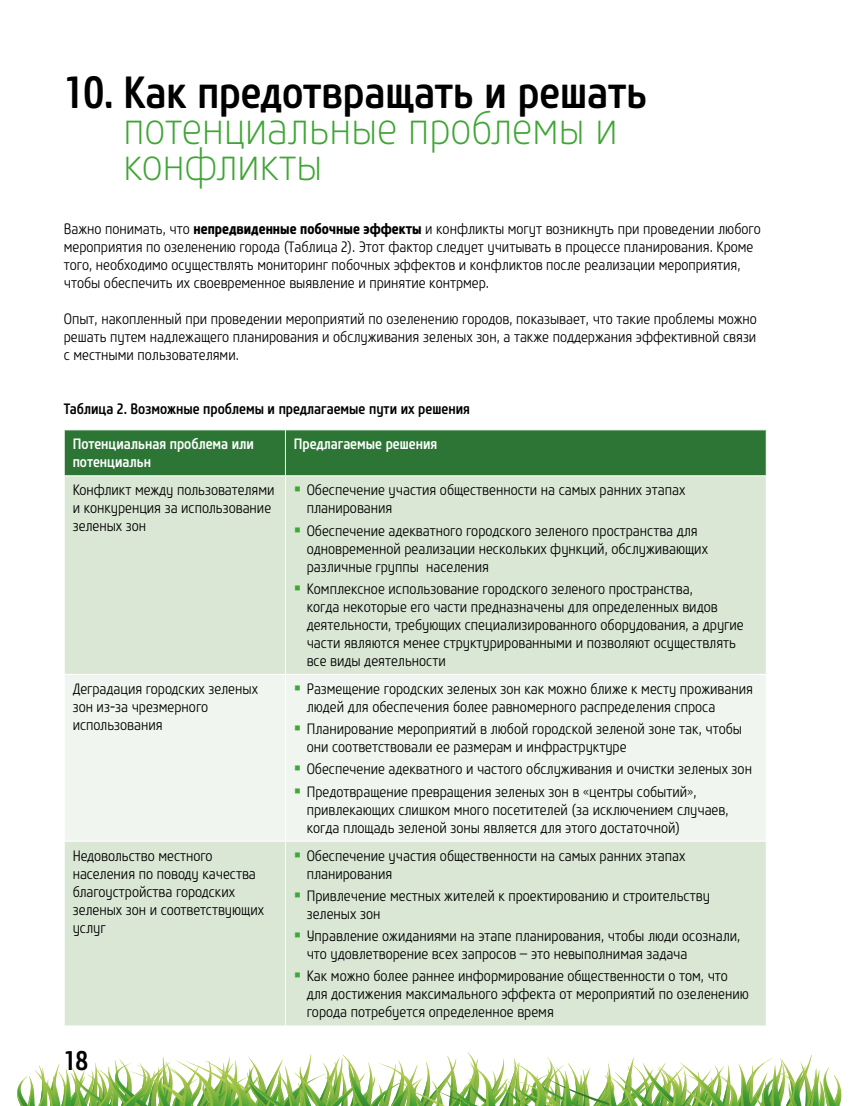
<style>
.page{position:relative;width:851px;height:1106px;background:#fff}
.page>*{position:absolute;margin:0;border:0;box-sizing:border-box;transform-origin:0 0}
.t1{font:200 45px/36px "Core Sans M27 Cn";color:#3fa535}
.t2{font:500 45px "Core Sans M57 Cn";color:#000}
.t3{font:500 27px "Core Sans M57 Cn";color:#000}
.t4{font:300 15px/18px "Core Sans M37 Cn";color:#000}
.t5{font:500 15px/18px "Core Sans M57 Cn";color:#fff}
.t6{font:500 15px "Core Sans M57 Cn";color:#000}
.s1{font-family:"Core Sans M67 Cn";font-weight:700}
</style>
<div class="page">
<svg style="left:17px;top:1052px;width:825px;height:54px"></svg>
<div style="left:65px;top:430px;width:700px;height:45px;background:#2c7534"></div>
<div style="left:65px;top:476px;width:700px;height:549px;background:#dae7d5"></div>
<div style="left:65px;top:675px;width:700px;height:165px;background:#f0f5ef"></div>
<hr style="left:285px;top:430px;width:1px;height:45px;background:#fff">
<hr style="left:285px;top:476px;width:1px;height:198px;background:#fff">
<hr style="left:64px;top:674px;width:221px;height:1px;background:#fff">
<hr style="left:285px;top:674px;width:481px;height:1px;background:#fff">
<hr style="left:285px;top:674px;width:1px;height:166px;background:#fff">
<hr style="left:64px;top:840px;width:221px;height:1px;background:#fff">
<hr style="left:285px;top:840px;width:481px;height:1px;background:#fff">
<hr style="left:285px;top:841px;width:1px;height:184px;background:#fff">
<svg style="left:295px;top:487px;width:5px;height:4px"></svg>
<svg style="left:295px;top:527px;width:5px;height:5px"></svg>
<svg style="left:295px;top:585px;width:5px;height:5px"></svg>
<svg style="left:295px;top:685px;width:5px;height:5px"></svg>
<svg style="left:295px;top:725px;width:5px;height:5px"></svg>
<svg style="left:295px;top:766px;width:5px;height:4px"></svg>
<svg style="left:295px;top:788px;width:5px;height:5px"></svg>
<svg style="left:295px;top:852px;width:5px;height:5px"></svg>
<svg style="left:295px;top:892px;width:5px;height:5px"></svg>
<svg style="left:295px;top:932px;width:5px;height:5px"></svg>
<svg style="left:295px;top:973px;width:5px;height:4px"></svg>
<h1 class="t2" style="left:64px;top:64px;width:584px">10. Как предотвращать и решать</h1>
<h1 class="t1" style="left:123px;top:112px;width:495px">потенциальные проблемы и конфликты</h1>
<p class="t4" style="left:64px;top:220px;width:698px">Важно понимать, что <span class="s1">непредвиденные побочные эффекты</span> и конфликты могут возникнуть при проведении любого мероприятия по озеленению города (Таблица 2). Этот фактор следует учитывать в процессе планирования. Кроме того, необходимо осуществлять мониторинг побочных эффектов и конфликтов после реализации мероприятия, чтобы обеспечить их своевременное выявление и принятие контрмер.</p>
<p class="t4" style="left:64px;top:310px;width:694px;text-align:justify">Опыт, накопленный при проведении мероприятий по озеленению городов, показывает, что такие проблемы можно решать путем надлежащего планирования и обслуживания зеленых зон, а также поддержания эффективной связи с местными пользователями.</p>
<p class="t6" style="left:64px;top:400px;width:407px">Таблица 2. Возможные проблемы и предлагаемые пути их решения</p>
<p class="t5" style="left:73px;top:435px;width:183px">Потенциальная проблема или потенциальн</p>
<p class="t5" style="left:294px;top:435px;width:145px">Предлагаемые решения</p>
<p class="t4" style="left:73px;top:481px;width:203px">Конфликт между пользователями и конкуренция за использование зеленых зон</p>
<p class="t4" style="left:307px;top:481px;width:380px">Обеспечение участия общественности на самых ранних этапах планирования</p>
<p class="t4" style="left:307px;top:521px;width:402px">Обеспечение адекватного городского зеленого пространства для одновременной реализации нескольких функций, обслуживающих различные группы населения</p>
<p class="t4" style="left:307px;top:580px;width:438px">Комплексное использование городского зеленого пространства,<br>когда некоторые его части предназначены для определенных видов деятельности, требующих специализированного оборудования, а другие части являются менее структурированными и позволяют осуществлять все виды деятельности</p>
<p class="t4" style="left:73px;top:680px;width:187px">Деградация городских зеленых зон из-за чрезмерного использования</p>
<p class="t4" style="left:307px;top:680px;width:447px">Размещение городских зеленых зон как можно ближе к месту проживания людей для обеспечения более равномерного распределения спроса</p>
<p class="t4" style="left:307px;top:720px;width:436px">Планирование мероприятий в любой городской зеленой зоне так, чтобы они соответствовали ее размерам и инфраструктуре</p>
<p class="t4" style="left:307px;top:758px;width:446px;line-height:22.2px">Обеспечение адекватного и частого обслуживания и очистки зеленых зон<br>Предотвращение превращения зеленых зон в «центры событий»,</p>
<p class="t4" style="left:307px;top:800px;width:423px">привлекающих слишком много посетителей (за исключением случаев, когда площадь зеленой зоны является для этого достаточной)</p>
<p class="t4" style="left:73px;top:846px;width:193px">Недовольство местного населения по поводу качества благоустройства городских зеленых зон и соответствующих услуг</p>
<p class="t4" style="left:307px;top:846px;width:380px">Обеспечение участия общественности на самых ранних этапах планирования</p>
<p class="t4" style="left:307px;top:887px;width:404px">Привлечение местных жителей к проектированию и строительству зеленых зон</p>
<p class="t4" style="left:307px;top:927px;width:435px">Управление ожиданиями на этапе планирования, чтобы люди осознали, что удовлетворение всех запросов – это невыполнимая задача</p>
<p class="t4" style="left:307px;top:967px;width:443px">Как можно более раннее информирование общественности о том, что для достижения максимального эффекта от мероприятий по озеленению города потребуется определенное время</p>
<h2 class="t3" style="left:64px;top:1043px;width:26px">18</h2>
</div>
